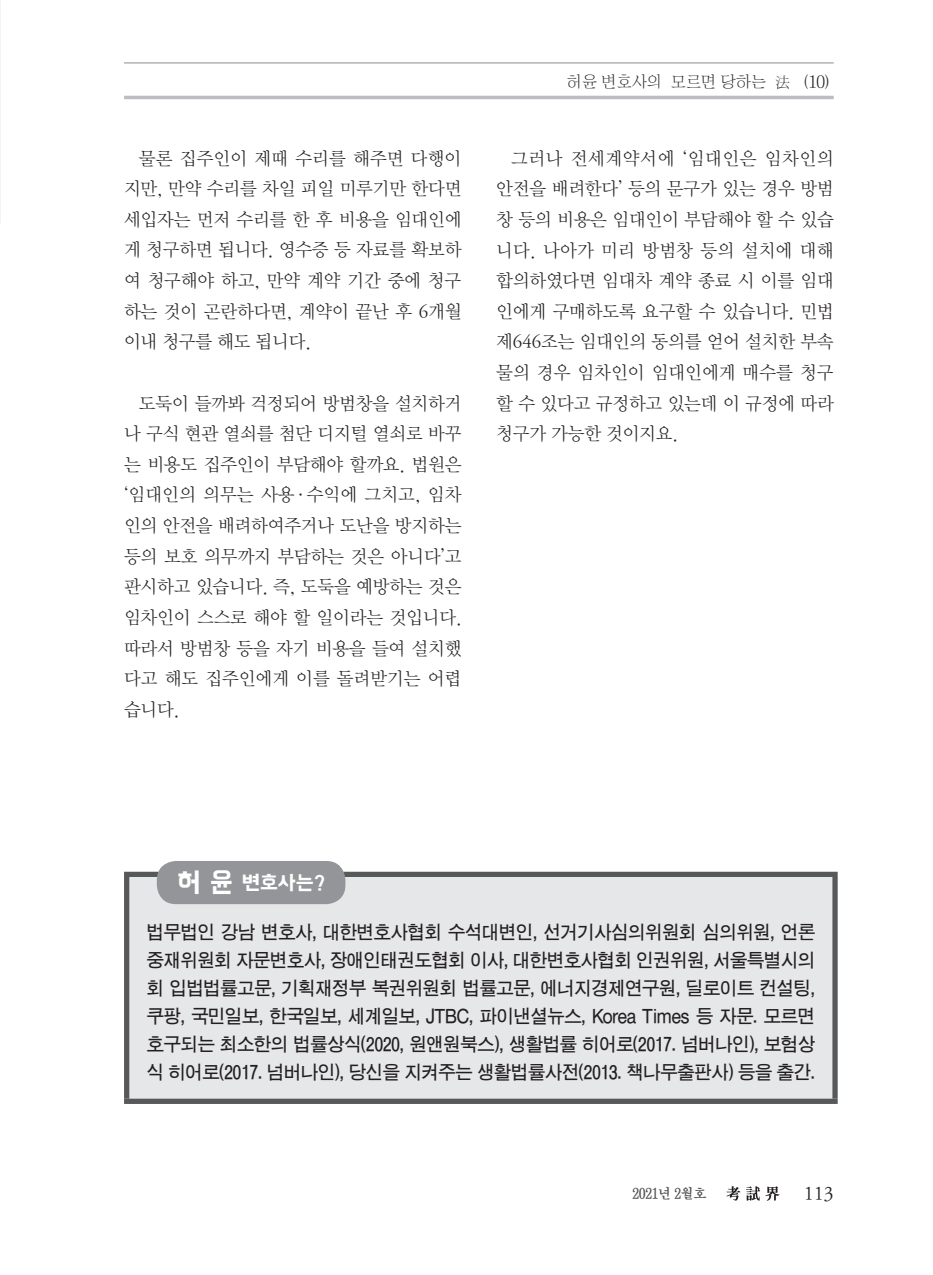
<style>
.page{position:relative;width:933px;height:1275px;background:#fff}
.page>*{position:absolute;margin:0;border:0;box-sizing:border-box;transform-origin:0 0}
.t1{font:21px "BMHANNA11 yrsold";color:#fff}
.t2{font:19.25px "DX Nmu Std 30";color:#231f20}
.t3{font:18.38px/30.6px "DX Nmu Std 20";letter-spacing:-.01em;color:#231f20;text-align:justify}
.t4{font:18.38px/28px "D Xgo Std 40";letter-spacing:-.03em;color:#231f20;text-align:justify;scale:.95 1}
.t5{font:15.75px "DX Shnm Std";letter-spacing:-.01em;color:#231f20}
.t6{font:14px "D Xmu Std 40";letter-spacing:-.05em;color:#231f20;scale:.95 1}
.s1{font-size:28px}
</style>
<div class="page">
<hr style="left:124px;top:96px;width:709px;height:3px;background:#bcbdc0">
<hr style="left:124px;top:62px;width:709px;height:2px;background:#bcbdc0">
<svg style="left:726px;top:1186px;width:14px;height:15px"></svg>
<svg style="left:746px;top:1186px;width:33px;height:15px"></svg>
<div style="left:127px;top:874px;width:708px;height:227px;background:#e6e7e9"></div>
<div style="left:124px;top:872px;width:713px;height:5px;background:#57585a"></div>
<div style="left:124px;top:877px;width:5px;height:222px;background:#57585a"></div>
<div style="left:832px;top:877px;width:5px;height:222px;background:#57585a"></div>
<div style="left:124px;top:1099px;width:713px;height:5px;background:#57585a"></div>
<div style="left:157px;top:861px;width:188px;height:43px;background:#939598;border-radius:19px"></div>
<p class="t3" style="left:124px;top:143px;width:339px;text-indent:15px">물론 집주인이 제때 수리를 해주면 다행이 지만, 만약 수리를 차일 피일 미루기만 한다면 세입자는 먼저 수리를 한 후 비용을 임대인에 게 청구하면 됩니다. 영수증 등 자료를 확보하 여 청구해야 하고, 만약 계약 기간 중에 청구 하는 것이 곤란하다면, 계약이 끝난 후 6개월 이내 청구를 해도 됩니다.</p>
<p class="t3" style="left:124px;top:388px;width:339px;text-indent:15px">도둑이 들까봐 걱정되어 방범창을 설치하거 나 구식 현관 열쇠를 첨단 디지털 열쇠로 바꾸 는 비용도 집주인이 부담해야 할까요. 법원은 ‘임대인의 의무는 사용·수익에 그치고, 임차 인의 안전을 배려하여주거나 도난을 방지하는 등의 보호 의무까지 부담하는 것은 아니다’고 판시하고 있습니다. 즉, 도둑을 예방하는 것은 임차인이 스스로 해야 할 일이라는 것입니다. 따라서 방범창 등을 자기 비용을 들여 설치했 다고 해도 집주인에게 이를 돌려받기는 어렵 습니다.</p>
<p class="t5" style="left:567px;top:74px;width:263px">허윤 변호사의 모르면 당하는 法 (10)</p>
<p class="t3" style="left:496px;top:143px;width:339px;text-indent:15px">그러나 전세계약서에 ‘임대인은 임차인의 안전을 배려한다’ 등의 문구가 있는 경우 방범 창 등의 비용은 임대인이 부담해야 할 수 있습 니다. 나아가 미리 방범창 등의 설치에 대해 합의하였다면 임대차 계약 종료 시 이를 임대 인에게 구매하도록 요구할 수 있습니다. 민법 제646조는 임대인의 동의를 얻어 설치한 부속 물의 경우 임차인이 임대인에게 매수를 청구 할 수 있다고 규정하고 있는데 이 규정에 따라 청구가 가능한 것이지요.</p>
<p class="t1" style="left:177px;top:873px;width:149px"><span class="s1">허 윤</span> 변호사는?</p>
<p class="t4" style="left:146px;top:919px;width:705px">법무법인 강남 변호사, 대한변호사협회 수석대변인, 선거기사심의위원회 심의위원, 언론 중재위원회 자문변호사, 장애인태권도협회 이사, 대한변호사협회 인권위원, 서울특별시의 회 입법법률고문, 기획재정부 복권위원회 법률고문, 에너지경제연구원, 딜로이트 컨설팅, 쿠팡, 국민일보, 한국일보, 세계일보, JTBC, 파이낸셜뉴스, Korea Times 등 자문. 모르면 호구되는 최소한의 법률상식(2020, 원앤원북스), 생활법률 히어로(2017. 넘버나인), 보험상 식 히어로(2017. 넘버나인), 당신을 지켜주는 생활법률사전(2013. 책나무출판사) 등을 출간.</p>
<p class="t6" style="left:632px;top:1186px;width:80px">2021년 2월호</p>
<p class="t2" style="left:804px;top:1183px;width:31px">113</p>
</div>
